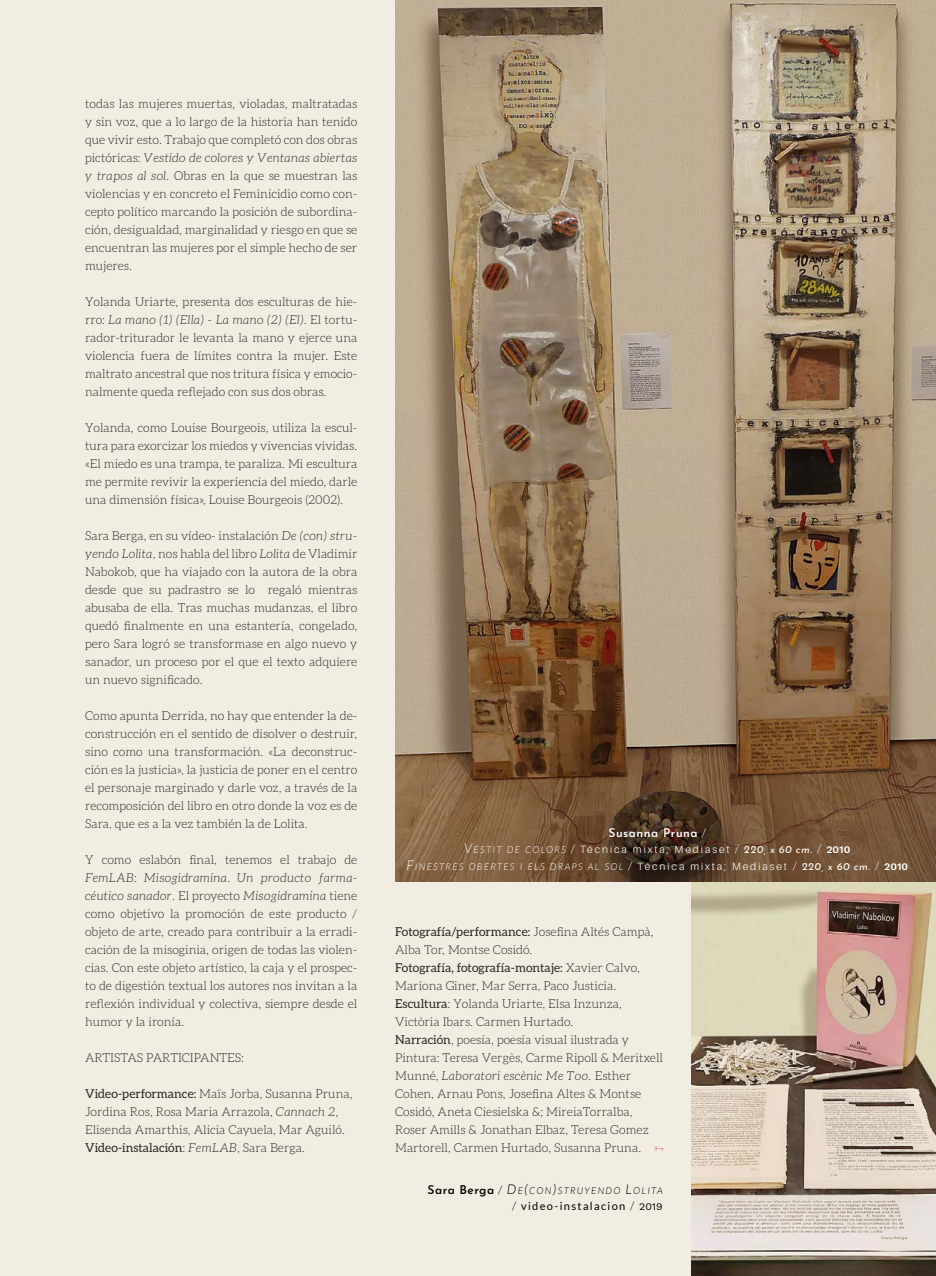
<style>
.page{position:relative;width:936px;height:1276px;background:#fff}
.page>*{position:absolute;margin:0;border:0;box-sizing:border-box;transform-origin:0 0}
.t1{font:300 12.3px/18px "Aleo";color:#282827;text-align:justify}
.t2{font:600 12px "Josefin Sans";letter-spacing:.04em;color:#fff}
.t3{font:11.1px "Lato";letter-spacing:.12em;color:#000}
.t4{font:300 10.5px "Aileron";letter-spacing:.18em;color:#fff}
.t5{font:italic 300 9.45px "Lato";letter-spacing:.145em;color:#fff}
.t6{font:italic 300 9.45px "Lato";letter-spacing:.145em;color:#000}
.s1{font-style:italic}
.s2{font-weight:400}
.s3{font-family:"Lato";font-weight:300}
.s4{font-family:"Lato";font-style:italic;font-size:13.5px}
.s5{font-family:"Lato";font-style:italic;font-size:9.45px}
.s6{font-family:"Lato";font-size:12px}
.s7{font-family:"Josefin Sans";font-weight:400;font-style:italic}
.s8{font-family:"Work Sans";font-weight:600;font-size:9.9px}
.s9{font-size:13.5px}
.s10{font-style:normal;font-size:12px}
.s11{font-family:"Aileron";font-style:normal;font-size:10.5px}
.s12{font-family:"Josefin Sans";font-weight:400;font-size:10.5px}
.s13{font-family:"Work Sans";font-weight:600;font-style:normal;font-size:9.9px}
.s14{font-family:"Josefin Sans";font-weight:600;font-style:normal;font-size:12px}
.s15{font-weight:300;font-size:12px}
.s16{font-family:"Work Sans";font-size:9.9px}
</style>
<div class="page">
<div style="left:0;top:0;width:935px;height:1276px;background:#f1ede2"></div>
<img style="left:395px;top:0;width:540px;height:882px">
<img style="left:691px;top:882px;width:244px;height:394px">
<p class="t1" style="left:85px;top:95px;width:274px">todas las mujeres muertas, violadas, maltratadas y sin voz, que a lo largo de la historia han tenido que vivir esto. Trabajo que completó con dos obras pictóricas: <span class="s1">Vestido de colores y Ventanas abiertas y trapos al sol.</span> Obras en la que se muestran las violencias y en concreto el Feminicidio como con&shy;cepto político marcando la posición de subordina&shy;ción, desigualdad, marginalidad y riesgo en que se encuentran las mujeres por el simple hecho de ser mujeres.</p>
<p class="t1" style="left:85px;top:293px;width:274px">Yolanda Uriarte, presenta dos esculturas de hie&shy;rro: <span class="s1">La mano (1) (Ella) - La mano (2) (El).</span> El tortu&shy;rador-triturador le levanta la mano y ejerce una violencia fuera de límites contra la mujer. Este maltrato ancestral que nos tritura física y emocio&shy;nalmente queda reflejado con sus dos obras.</p>
<p class="t1" style="left:85px;top:419px;width:274px">Yolanda, como Louise Bourgeois, utiliza la escul&shy;tura para exorcizar los miedos y vivencias vividas. «El miedo es una trampa, te paraliza. Mi escultura me permite revivir la experiencia del miedo, darle una dimensión física», Louise Bourgeois (2002).</p>
<p class="t1" style="left:85px;top:527px;width:274px">Sara Berga, en su vídeo- instalación <span class="s1">De (con) stru&shy;yendo Lolita,</span> nos habla del libro <span class="s1">Lolita</span> de Vladimir Nabokob, que ha viajado con la autora de la obra desde que su padrastro se lo regaló mientras abusaba de ella. Tras muchas mudanzas, el libro quedó finalmente en una estantería, congelado, pero Sara logró se transformase en algo nuevo y sanador, un proceso por el que el texto adquiere un nuevo significado.</p>
<p class="t1" style="left:85px;top:707px;width:274px">Como apunta Derrida, no hay que entender la de&shy;construcción en el sentido de disolver o destruir, sino como una transformación. «La deconstruc&shy;ción es la justicia», la justicia de poner en el centro el personaje marginado y darle voz, a través de la recomposición del libro en otro donde la voz es de Sara, que es a la vez también la de Lolita.</p>
<p class="t1" style="left:85px;top:851px;width:274px">Y como eslabón final, tenemos el trabajo de <span class="s1">FemLAB</span>: <span class="s1">Misogidramina</span>. <span class="s1">Un producto farma&shy;céutico sanador</span>. El proyecto <span class="s1">Misogidramina</span> tiene como objetivo la promoción de este producto / objeto de arte, creado para contribuir a la erradi&shy;cación de la misoginia, origen de todas las violen&shy;cias. Con este objeto artístico, la caja y el prospec&shy;to de digestión textual los autores nos invitan a la reflexión individual y colectiva, siempre desde el humor y la ironía.</p>
<p class="t1" style="left:85px;top:1049px;width:160px">ARTISTAS PARTICIPANTES:</p>
<p class="t1" style="left:85px;top:1085px;width:269px;text-align:left"><span class="s2">Video-performance:</span> Maïs Jorba, Susanna Pruna, Jordina Ros, Rosa Maria Arrazola, <span class="s1">Cannach 2</span>, Elisenda Amarthis, Alicia Cayuela, Mar Aguiló.<br><span class="s2">Video-instalación</span>: <span class="s1">FemLAB</span>, Sara Berga.</p>
<p class="t2" style="left:608px;top:822px;width:99px">Susanna Pruna <span class="s3">/</span></p>
<p class="t4" style="left:464px;top:844px;width:387px"><span class="s4">V</span><span class="s5">ESTIT DE COLORS</span> <span class="s6">/</span> Técnica mixta; Mediaset <span class="s6">/</span> <span class="s7">220, x 60 cm</span><span class="s6">. /</span> <span class="s8">2010</span></p>
<p class="t5" style="left:406px;top:861px;width:503px"><span class="s9">F</span>INESTRES OBERTES I ELS DRAPS AL SOL <span class="s10">/</span> <span class="s11">Técnica mixta; Mediaset</span> <span class="s10">/</span> <span class="s12">220, x 60 cm</span><span class="s10">. /</span> <span class="s13">2010</span></p>
<p class="t1" style="left:395px;top:923px;width:269px;text-align:left"><span class="s2">Fotografía/performance:</span> Josefina Altés Campà, Alba Tor, Montse Cosidó.<br><span class="s2">Fotografía, fotografía-montaje:</span> Xavier Calvo, Mariona Giner, Mar Serra, Paco Justicia.<br><span class="s2">Escultura</span>: Yolanda Uriarte, Elsa Inzunza, Victòria Ibars. Carmen Hurtado.<br><span class="s2">Narración</span>, poesía, poesía visual ilustrada y Pintura: Teresa Vergès, Carme Ripoll &amp; Meritxell Munné, <span class="s1">Laboratori escènic Me Too.</span> Esther Cohen, Arnau Pons, Josefina Altes &amp; Montse Cosidó, Aneta Ciesielska &amp;; MireiaTorralba, Roser Amills &amp; Jonathan Elbaz, Teresa Gomez Martorell, Carmen Hurtado, Susanna Pruna.</p>
<p class="t6" style="left:427px;top:1185px;width:236px"><span class="s14">Sara Berga</span> <span class="s10">/</span> <span class="s9">D</span>E<span class="s9">(</span>CON<span class="s9">)</span>STRUYENDO <span class="s9">L</span> OLITA</p>
<p class="t3" style="left:512px;top:1199px;width:152px"><span class="s15">/</span> video-instalacion <span class="s15">/</span> <span class="s16">2019</span></p>
</div>
